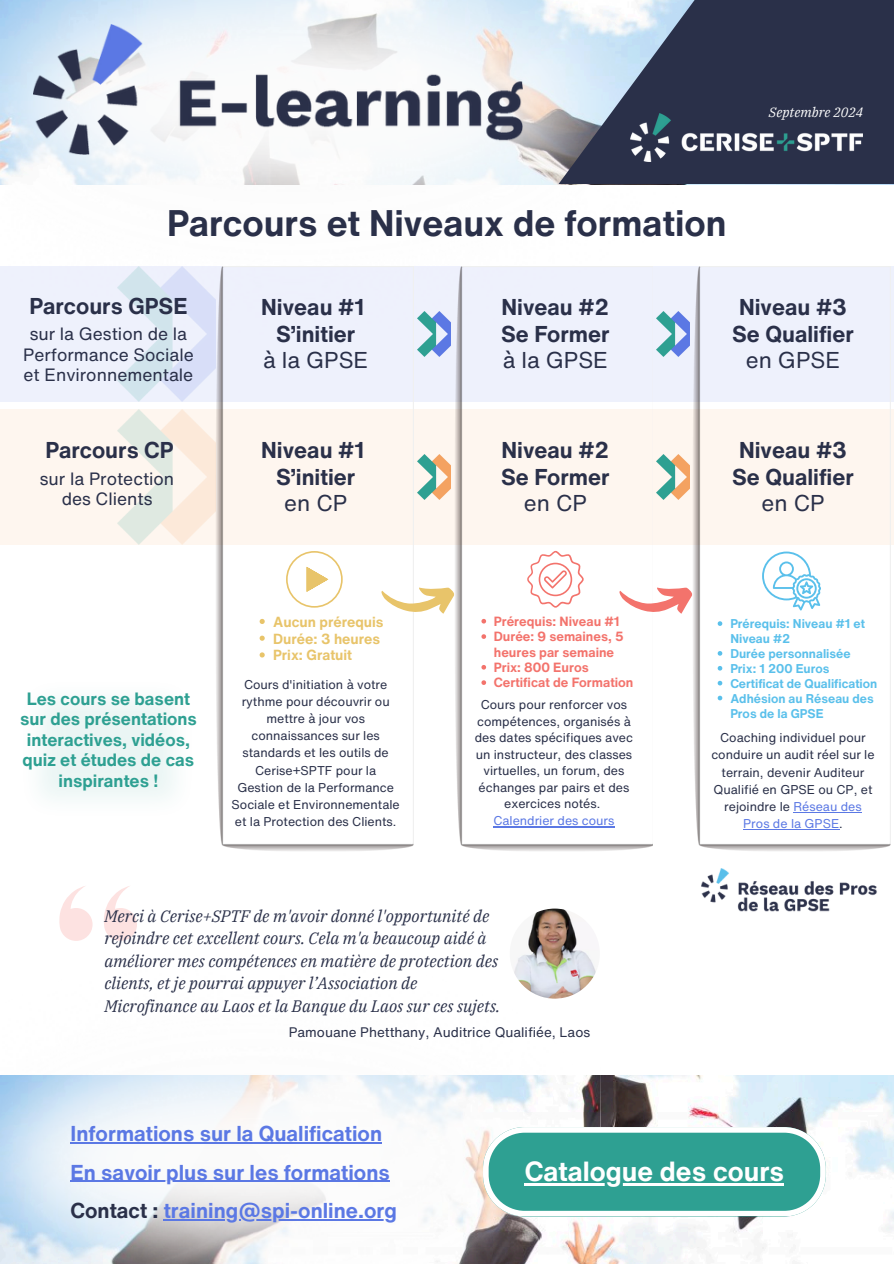
<style>
.page{position:relative;width:894px;height:1264px;background:#fff}
.page>*{position:absolute;margin:0;border:0;box-sizing:border-box;transform-origin:0 0}
.t1{font:700 36px "Helvetica Now Text";color:#2a3049}
.t2{font:700 27px "Helvetica Now Text";color:#fff}
.t3{font:700 22.35px/26.5px "Helvetica Now Text";color:#2a3049;text-align:center}
.t4{font:700 21px "Helvetica Now Text";color:#5b78e4}
.t5{font:700 17.4px/20.4px "Helvetica Now Text";color:#2ea092;text-align:center}
.t6{font:17.4px/20.4px "Helvetica Now Text";color:#2a3049;text-align:center}
.t7{font:italic 16.5px/22.5px "IBM Plex Serif";color:#2a3049}
.t8{font:700 14.25px "Helvetica Now Text";color:#e8c46a}
.t9{font:13.5px "Helvetica Now Text";color:#2a3049}
.t10{font:italic 13.5px "IBM Plex Serif";color:#fff}
.t11{font:700 13.05px/15.3px "Helvetica Now Text";color:#f3736c}
.t12{font:12.45px/17.2px "Helvetica Now Text";color:#2a3049;text-align:center}
.t13{font:700 12.45px/14.9px "Helvetica Now Text";color:#5ac0eb}
.t14{font:12.45px "Helvetica Now Text";color:#5b78e4}
.s1{font-weight:400}
.s2{color:#5b78e4}
.s3{color:#2a3049}
</style>
<div class="page">
<img style="left:600px;top:1075px;width:293px;height:188px">
<svg style="left:0;top:970px;width:600px;height:293px"></svg>
<svg style="left:0;top:0;width:697px;height:185px"></svg>
<svg style="left:558px;top:0;width:335px;height:184px;background:#535b71"></svg>
<img style="left:630px;top:113px;width:232px;height:48px">
<img style="left:34px;top:25px;width:488px;height:129px">
<svg style="left:59px;top:886px;width:33px;height:54px"></svg>
<svg style="left:104px;top:886px;width:33px;height:54px"></svg>
<img style="left:509px;top:908px;width:90px;height:90px;border-radius:50%">
<div style="left:0;top:266px;width:893px;height:136px;background:#eef1fc"></div>
<div style="left:0;top:409px;width:893px;height:136px;background:#fef6ef"></div>
<img style="left:455px;top:266px;width:197px;height:585px">
<img style="left:692px;top:266px;width:198px;height:585px">
<svg style="left:527px;top:551px;width:56px;height:56px"></svg>
<svg style="left:761px;top:551px;width:59px;height:59px"></svg>
<img style="left:215px;top:266px;width:198px;height:585px">
<svg style="left:286px;top:551px;width:56px;height:56px"></svg>
<img style="left:417px;top:311px;width:33px;height:45px">
<img style="left:656px;top:311px;width:32px;height:45px">
<img style="left:117px;top:266px;width:98px;height:135px">
<svg style="left:381px;top:588px;width:73px;height:25px"></svg>
<svg style="left:619px;top:588px;width:73px;height:25px"></svg>
<img style="left:117px;top:409px;width:98px;height:135px">
<img style="left:417px;top:454px;width:33px;height:45px">
<img style="left:656px;top:454px;width:32px;height:45px">
<img style="left:701px;top:869px;width:176px;height:43px">
<svg style="left:259px;top:619px;width:6px;height:5px"></svg>
<svg style="left:259px;top:635px;width:6px;height:5px"></svg>
<svg style="left:259px;top:652px;width:6px;height:5px"></svg>
<hr style="left:493px;top:826px;width:121px;height:1px;background:#5b78e4">
<svg style="left:481px;top:619px;width:5px;height:4px"></svg>
<svg style="left:481px;top:634px;width:5px;height:5px"></svg>
<svg style="left:481px;top:665px;width:5px;height:4px"></svg>
<svg style="left:481px;top:680px;width:5px;height:5px"></svg>
<hr style="left:793px;top:812px;width:68px;height:1px;background:#5b78e4">
<hr style="left:743px;top:829px;width:96px;height:1px;background:#5b78e4">
<svg style="left:717px;top:621px;width:5px;height:5px"></svg>
<svg style="left:717px;top:651px;width:5px;height:4px"></svg>
<svg style="left:717px;top:666px;width:5px;height:4px"></svg>
<svg style="left:717px;top:680px;width:5px;height:5px"></svg>
<svg style="left:717px;top:695px;width:5px;height:5px"></svg>
<svg style="left:483px;top:1127px;width:342px;height:89px"></svg>
<hr style="left:524px;top:1183px;width:260px;height:2px;background:#fff">
<hr style="left:164px;top:1219px;width:233px;height:1px;background:#5b78e4">
<hr style="left:71px;top:1142px;width:311px;height:1px;background:#5b78e4">
<hr style="left:71px;top:1180px;width:319px;height:1px;background:#5b78e4">
<p class="t1" style="left:167px;top:196px;width:561px">Parcours et Niveaux de formation</p>
<p class="t10" style="left:768px;top:103px;width:96px">Septembre 2024</p>
<p class="t3" style="left:29px;top:292px;width:159px">Parcours GPSE</p>
<p class="t3" style="left:261px;top:293px;width:109px">Niveau #1<br>S’initier<br><span class="s1">à la GPSE</span></p>
<p class="t3" style="left:501px;top:293px;width:110px;text-align:justify">Niveau #2<br>Se Former <span class="s1">à la GPSE</span></p>
<p class="t3" style="left:732px;top:293px;width:123px">Niveau #3<br>Se Qualifier <span class="s1">en GPSE</span></p>
<p class="t6" style="left:23px;top:323px;width:172px">sur la Gestion de la<br>Performance Sociale et Environnementale</p>
<p class="t3" style="left:45px;top:436px;width:129px">Parcours CP</p>
<p class="t3" style="left:501px;top:436px;width:110px">Niveau #2<br>Se Former <span class="s1">en CP</span></p>
<h3 class="t3" style="left:732px;top:436px;width:123px">Niveau #3<br>Se Qualifier <span class="s1">en CP</span></h3>
<p class="t3" style="left:261px;top:436px;width:105px">Niveau #1<br>S’initier <span class="s1">en CP</span></p>
<h6 class="t6" style="left:40px;top:468px;width:136px">sur la Protection des Clients</h6>
<p class="t5" style="left:20px;top:688px;width:178px">Les cours se basent sur des présentations interactives, vidéos, quiz et études de cas inspirantes !</p>
<h4 class="t8" style="left:273px;top:611px;width:112px">Aucun prérequis</h4>
<p class="t8" style="left:273px;top:627px;width:108px">Durée: 3 heures</p>
<p class="t8" style="left:273px;top:644px;width:80px">Prix: Gratuit</p>
<h4 class="t12" style="left:231px;top:675px;width:169px">Cours d'initiation à votre rythme pour découvrir ou mettre à jour vos connaissances sur les standards et les outils de<br>Cerise+SPTF pour la<br>Gestion de la Performance<br>Sociale et Environnementale et la Protection des Clients.</h4>
<p class="t11" style="left:493px;top:613px;width:127px">Prérequis: Niveau #1</p>
<p class="t11" style="left:493px;top:628px;width:131px">Durée: 9 semaines, 5 heures par semaine</p>
<p class="t11" style="left:493px;top:659px;width:96px">Prix: 800 Euros</p>
<p class="t11" style="left:493px;top:674px;width:141px">Certificat de Formation</p>
<p class="t12" style="left:474px;top:696px;width:160px;line-height:16.5px">Cours pour renforcer vos compétences, organisés à des dates spécifiques avec un instructeur, des classes virtuelles, un forum, des échanges par pairs et des exercices notés.</p>
<p class="t14" style="left:493px;top:811px;width:123px">Calendrier des cours</p>
<p class="t7" style="left:104px;top:904px;width:397px">Merci à Cerise+SPTF de m'avoir donné l'opportunité de rejoindre cet excellent cours. Cela m'a beaucoup aidé à améliorer mes compétences en matière de protection des clients, et je pourrai appuyer l’Association de Microfinance au Laos et la Banque du Laos sur ces sujets.</p>
<h1 class="t9" style="left:289px;top:1021px;width:303px">Pamouane Phetthany, Auditrice Qualifiée, Laos</h1>
<h4 class="t13" style="left:730px;top:616px;width:136px">Prérequis: Niveau #1 et<br>Niveau #2</h4>
<p class="t13" style="left:730px;top:646px;width:122px">Durée personnalisée</p>
<p class="t13" style="left:730px;top:660px;width:101px">Prix: 1 200 Euros</p>
<p class="t13" style="left:730px;top:675px;width:148px">Certificat de Qualification</p>
<p class="t13" style="left:730px;top:690px;width:145px">Adhésion au Réseau des<br>Pros de la GPSE</p>
<h4 class="t12" style="left:711px;top:728px;width:165px">Coaching individuel pour conduire un audit réel sur le terrain, devenir Auditeur<br>Qualifié en GPSE ou CP, et rejoindre le <span class="s2">Réseau des<br>Pros de la GPSE</span>.</h4>
<h5 class="t4" style="left:71px;top:1117px;width:313px">Informations sur la Qualification</h5>
<p class="t4" style="left:71px;top:1156px;width:320px">En savoir plus sur les formations</p>
<p class="t4" style="left:71px;top:1194px;width:328px"><span class="s3">Contact :</span> training@spi-online.org</p>
<p class="t2" style="left:524px;top:1151px;width:261px">Catalogue des cours</p>
</div>
